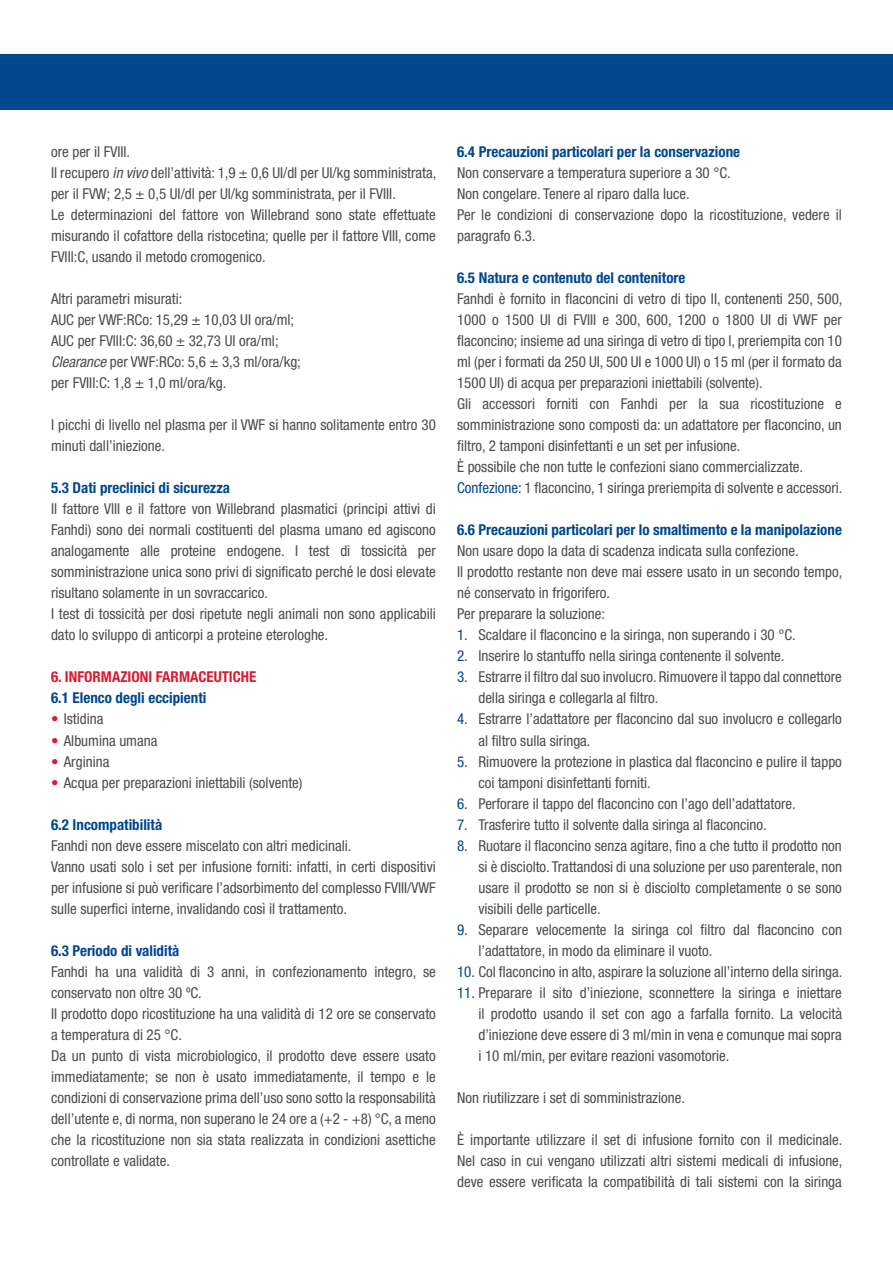
<style>
.page{position:relative;width:893px;height:1263px;background:#fff}
.page>*{position:absolute;margin:0;border:0;box-sizing:border-box;transform-origin:0 0}
.ENTR111{font:condensed 15px/21px "Helvetica Neue LT Std";color:#4b4c4d}
.t1{font:700 condensed 15px "Helvetica Neue LT Std";color:#01478d}
.entr11{font:condensed 15px/21px "Helvetica Neue LT Std";color:#4b4c4d;text-align:justify}
.t2{font:700 condensed 15px "Helvetica Neue LT Std";color:#dc1a32}
.s1{font-style:italic}
.s2{font-weight:700;color:#dc1a32}
.s3{color:#01478d}
</style>
<div class="page">
<div style="left:0;top:54px;width:893px;height:56px;background:#01478d"></div>
<p class="ENTR111" style="left:51px;top:142px;width:81px">ore per il FVIII.</p>
<p class="ENTR111" style="left:51px;top:163px;width:387px">Il recupero <span class="s1">in vivo</span> dell’attività: 1,9 ± 0,6 UI/dl per UI/kg somministrata, per il FVW; 2,5 ± 0,5 UI/dl per UI/kg somministrata, per il FVIII.</p>
<p class="ENTR111" style="left:51px;top:205px;width:386px;text-align:justify">Le determinazioni del fattore von Willebrand sono state effettuate misurando il cofattore della ristocetina; quelle per il fattore VIII, come FVIII:C, usando il metodo cromogenico.</p>
<p class="ENTR111" style="left:51px;top:289px;width:133px">Altri parametri misurati:</p>
<p class="ENTR111" style="left:51px;top:310px;width:245px">AUC per VWF:RCo: 15,29 ± 10,03 UI ora/ml;</p>
<p class="ENTR111" style="left:51px;top:331px;width:229px">AUC per FVIII:C: 36,60 ± 32,73 UI ora/ml;</p>
<p class="ENTR111" style="left:51px;top:352px;width:251px"><span class="s1">Clearance</span> per VWF:RCo: 5,6 ± 3,3 ml/ora/kg;</p>
<p class="ENTR111" style="left:51px;top:373px;width:177px">per FVIII:C: 1,8 ± 1,0 ml/ora/kg.</p>
<p class="ENTR111" style="left:51px;top:415px;width:386px">I picchi di livello nel plasma per il VWF si hanno solitamente entro 30 minuti dall’iniezione.</p>
<p class="t1" style="left:51px;top:479px;width:180px">5.3 Dati preclinici di sicurezza</p>
<p class="ENTR111" style="left:51px;top:499px;width:386px;text-align:justify">Il fattore VIII e il fattore von Willebrand plasmatici (principi attivi di Fanhdi) sono dei normali costituenti del plasma umano ed agiscono analogamente alle proteine endogene. I test di tossicità per somministrazione unica sono privi di significato perché le dosi elevate risultano solamente in un sovraccarico.</p>
<p class="ENTR111" style="left:51px;top:604px;width:386px">I test di tossicità per dosi ripetute negli animali non sono applicabili dato lo sviluppo di anticorpi a proteine eterologhe.</p>
<p class="t2" style="left:51px;top:668px;width:207px">6. INFORMAZIONI FARMACEUTICHE</p>
<p class="t1" style="left:51px;top:689px;width:157px">6.1 Elenco degli eccipienti</p>
<p class="ENTR111" style="left:51px;top:709px;width:54px"><span class="s2">•</span> Istidina</p>
<p class="ENTR111" style="left:51px;top:730px;width:108px"><span class="s2">•</span> Albumina umana</p>
<p class="ENTR111" style="left:51px;top:751px;width:60px"><span class="s2">•</span> Arginina</p>
<p class="ENTR111" style="left:51px;top:772px;width:253px"><span class="s2">•</span> Acqua per preparazioni iniettabili (solvente)</p>
<p class="t1" style="left:51px;top:815px;width:113px">6.2 Incompatibilità</p>
<p class="ENTR111" style="left:51px;top:835px;width:302px">Fanhdi non deve essere miscelato con altri medicinali.</p>
<p class="ENTR111" style="left:51px;top:856px;width:386px;text-align:justify">Vanno usati solo i set per infusione forniti: infatti, in certi dispositivi per infusione si può verificare l’adsorbimento del complesso FVIII/VWF sulle superfici interne, invalidando così il trattamento.</p>
<p class="t1" style="left:51px;top:941px;width:130px">6.3 Periodo di validità</p>
<p class="ENTR111" style="left:51px;top:961px;width:386px">Fanhdi ha una validità di 3 anni, in confezionamento integro, se conservato non oltre 30 ºC.</p>
<p class="ENTR111" style="left:51px;top:1003px;width:386px">Il prodotto dopo ricostituzione ha una validità di 12 ore se conservato a temperatura di 25 °C.</p>
<p class="ENTR111" style="left:51px;top:1045px;width:386px;text-align:justify">Da un punto di vista microbiologico, il prodotto deve essere usato immediatamente; se non è usato immediatamente, il tempo e le condizioni di conservazione prima dell’uso sono sotto la responsabilità dell’utente e, di norma, non superano le 24 ore a (+2 - +8) °C, a meno che la ricostituzione non sia stata realizzata in condizioni asettiche controllate e validate.</p>
<p class="t1" style="left:457px;top:143px;width:285px">6.4 Precauzioni particolari per la conservazione</p>
<p class="ENTR111" style="left:457px;top:163px;width:275px">Non conservare a temperatura superiore a 30 °C.</p>
<p class="ENTR111" style="left:457px;top:184px;width:234px">Non congelare. Tenere al riparo dalla luce.</p>
<p class="ENTR111" style="left:457px;top:205px;width:386px">Per le condizioni di conservazione dopo la ricostituzione, vedere il paragrafo 6.3.</p>
<p class="t1" style="left:457px;top:269px;width:230px">6.5 Natura e contenuto del contenitore</p>
<p class="ENTR111" style="left:457px;top:289px;width:387px;text-align:justify">Fanhdi è fornito in flaconcini di vetro di tipo II, contenenti 250, 500, 1000 o 1500 UI di FVIII e 300, 600, 1200 o 1800 UI di VWF per flaconcino; insieme ad una siringa di vetro di tipo I, preriempita con 10 ml (per i formati da 250 UI, 500 UI e 1000 UI) o 15 ml (per il formato da 1500 UI) di acqua per preparazioni iniettabili (solvente).</p>
<p class="entr11" style="left:457px;top:394px;width:386px">Gli accessori forniti con Fanhdi per la sua ricostituzione e somministrazione sono composti da: un adattatore per flaconcino, un filtro, 2 tamponi disinfettanti e un set per infusione.</p>
<p class="entr11" style="left:457px;top:457px;width:348px">È possibile che non tutte le confezioni siano commercializzate.</p>
<p class="ENTR111" style="left:457px;top:478px;width:387px"><span class="s3">Confezione:</span> 1 flaconcino, 1 siringa preriempita di solvente e accessori.</p>
<p class="t1" style="left:457px;top:521px;width:386px">6.6 Precauzioni particolari per lo smaltimento e la manipolazione</p>
<p class="ENTR111" style="left:457px;top:541px;width:343px">Non usare dopo la data di scadenza indicata sulla confezione.</p>
<p class="ENTR111" style="left:457px;top:562px;width:387px">Il prodotto restante non deve mai essere usato in un secondo tempo, né conservato in frigorifero.</p>
<p class="ENTR111" style="left:457px;top:604px;width:149px">Per preparare la soluzione:</p>
<p class="ENTR111" style="left:457px;top:625px;width:340px"><span class="s3">1.</span> Scaldare il flaconcino e la siringa, non superando i 30 °C.</p>
<p class="ENTR111" style="left:457px;top:646px;width:329px"><span class="s3">2.</span> Inserire lo stantuffo nella siringa contenente il solvente.</p>
<p class="ENTR111" style="left:478px;top:667px;width:365px;text-indent:-21px"><span class="s3">3.</span> Estrarre il filtro dal suo involucro. Rimuovere il tappo dal connettore della siringa e collegarla al filtro.</p>
<p class="ENTR111" style="left:478px;top:709px;width:365px;text-indent:-21px"><span class="s3">4.</span> Estrarre l’adattatore per flaconcino dal suo involucro e collegarlo al filtro sulla siringa.</p>
<p class="ENTR111" style="left:478px;top:751px;width:365px;text-indent:-21px"><span class="s3">5.</span> Rimuovere la protezione in plastica dal flaconcino e pulire il tappo coi tamponi disinfettanti forniti.</p>
<p class="ENTR111" style="left:457px;top:793px;width:340px"><span class="s3">6.</span> Perforare il tappo del flaconcino con l’ago dell’adattatore.</p>
<p class="ENTR111" style="left:457px;top:814px;width:311px"><span class="s3">7.</span> Trasferire tutto il solvente dalla siringa al flaconcino.</p>
<p class="ENTR111" style="left:478px;top:835px;width:365px;text-align:justify;text-indent:-21px"><span class="s3">8.</span> Ruotare il flaconcino senza agitare, fino a che tutto il prodotto non si è disciolto. Trattandosi di una soluzione per uso parenterale, non usare il prodotto se non si è disciolto completamente o se sono visibili delle particelle.</p>
<p class="ENTR111" style="left:478px;top:919px;width:365px;text-indent:-21px"><span class="s3">9.</span> Separare velocemente la siringa col filtro dal flaconcino con l’adattatore, in modo da eliminare il vuoto.</p>
<p class="ENTR111" style="left:457px;top:961px;width:387px"><span class="s3">10.</span> Col flaconcino in alto, aspirare la soluzione all’interno della siringa.</p>
<p class="ENTR111" style="left:478px;top:982px;width:365px;text-align:justify;text-indent:-21px"><span class="s3">11.</span> Preparare il sito d’iniezione, sconnettere la siringa e iniettare il prodotto usando il set con ago a farfalla fornito. La velocità d’iniezione deve essere di 3 ml/min in vena e comunque mai sopra i 10 ml/min, per evitare reazioni vasomotorie.</p>
<p class="ENTR111" style="left:457px;top:1087px;width:229px">Non riutilizzare i set di somministrazione.</p>
<p class="ENTR111" style="left:457px;top:1129px;width:387px;text-align:justify">È importante utilizzare il set di infusione fornito con il medicinale.<br>Nel caso in cui vengano utilizzati altri sistemi medicali di infusione, deve essere verificata la compatibilità di tali sistemi con la siringa</p>
</div>
